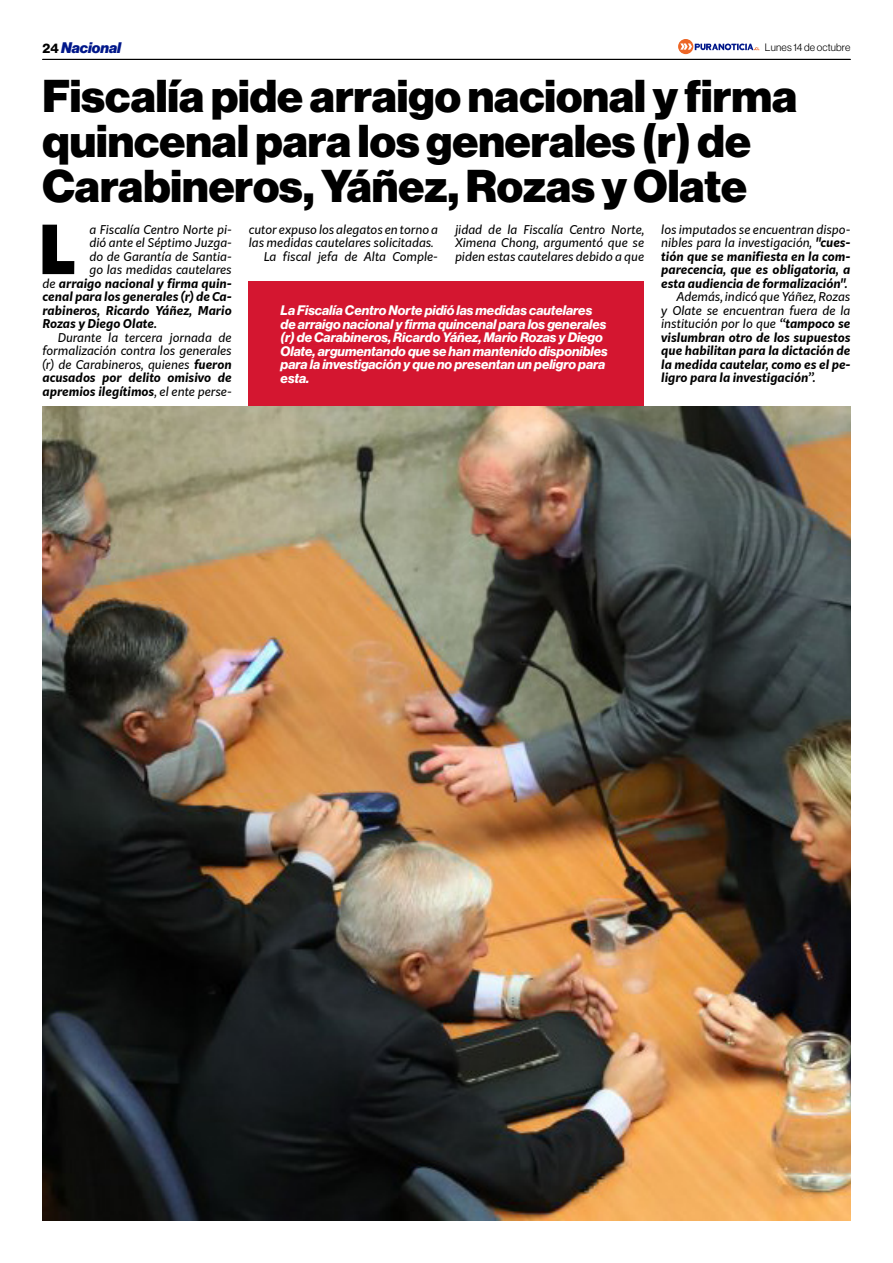
<style>
.page{position:relative;width:893px;height:1263px;background:#fff}
.page>*{position:absolute;margin:0;border:0;box-sizing:border-box;transform-origin:0 0}
.t1{font:900 66.3px "Kit Sans";color:#000}
.t2{font:45px/45px "N Haas Grotesk DS Pro 95 Blk";color:#000}
.t3{font:15px "N Haas Grotesk DS Pro 96 Blk It";color:#00178a}
.t4{font:13.5px/13.5px "N Haas Grotesk DS Pro 76 Bd It";color:#fff}
.t5{font:italic 700 12px/13.5px "Kit Sans";color:#000;text-align:justify}
.t6{font:italic 12px/13.5px "Kit Sans";color:#000;text-align:justify}
.t7{font:10.5px "N Haas Grotesk DS Pro 45 Lt";letter-spacing:.015em;color:#000}
.s1{font-family:"N Haas Grotesk DS Pro 75 Bd";font-size:13.5px;color:#000}
.s2{font-weight:400}
.s3{font-weight:700}
</style>
<div class="page">
<hr style="left:43px;top:59px;width:807px;height:1px;background:#000">
<svg style="left:678px;top:39px;width:81px;height:15px"></svg>
<img style="left:43px;top:406px;width:807px;height:814px">
<div style="left:249px;top:281px;width:395px;height:125px;background:#d41630"></div>
<p class="t3" style="left:43px;top:39px;width:80px"><span class="s1">24</span> Nacional</p>
<p class="t7" style="left:765px;top:41px;width:87px">Lunes 14 de octubre</p>
<h2 class="t2" style="left:43px;top:74px;width:756px">Fiscalía pide arraigo nacional y firma quincenal para los generales (r) de<br>Carabineros, Yáñez, Rozas y Olate</h2>
<p class="t6" style="left:455px;top:222px;width:191px">jidad de la Fiscalía Centro Norte, Ximena Chong, argumentó que se piden estas cautelares debido a que</p>
<p class="t6" style="left:89px;top:222px;width:144px">a Fiscalía Centro Norte pi-</p>
<p class="t6" style="left:89px;top:235px;width:144px">dió ante el Séptimo Juzga-</p>
<p class="t6" style="left:89px;top:249px;width:144px">do de Garantía de Santia-</p>
<p class="t6" style="left:89px;top:262px;width:144px">go las medidas cautelares</p>
<p class="t5" style="left:43px;top:275px;width:191px"><span class="s2">de</span> arraigo nacional y firma quin-</p>
<p class="t5" style="left:43px;top:289px;width:191px">cenal para los generales (r) de Ca-</p>
<p class="t5" style="left:43px;top:302px;width:191px">rabineros, Ricardo Yáñez, Mario</p>
<p class="t5" style="left:43px;top:316px;width:116px">Rozas y Diego Olate.</p>
<p class="t6" style="left:43px;top:330px;width:191px;text-indent:15px">Durante la tercera jornada de formalización contra los generales (r) de Carabineros, quienes <span class="s3">fueron acusados por delito omisivo de apremios ilegítimos</span>, el ente perse-</p>
<p class="t6" style="left:249px;top:222px;width:191px">cutor expuso los alegatos en torno a las medidas cautelares solicitadas.</p>
<p class="t5" style="left:661px;top:221px;width:191px"><span class="s2">los imputados se encuentran dispo&shy;nibles para la investigación,</span> "cues&shy;tión que se manifiesta en la com&shy;parecencia, que es obligatoria, a esta audiencia de formalización".</p>
<p class="t5" style="left:661px;top:289px;width:191px;text-indent:15px"><span class="s2">Además, indicó que Yáñez, Rozas y Olate se encuentran fuera de la institución por lo que</span> “tampoco se vislumbran otro de los supuestos que habilitan para la dictación de la medida cautelar, como es el pe&shy;ligro para la investigación”.</p>
<h1 class="t1" style="left:39px;top:190px;width:39px">L</h1>
<p class="t6" style="left:264px;top:249px;width:176px">La fiscal jefa de Alta Comple-</p>
<p class="t4" style="left:281px;top:304px;width:329px">La Fiscalía Centro Norte pidió las medidas cautelares de arraigo nacional y firma quincenal para los generales (r) de Carabineros, Ricardo Yáñez, Mario Rozas y Diego Olate, argumentando que se han mantenido disponibles para la investigación y que no presentan un peligro para esta.</p>
</div>
